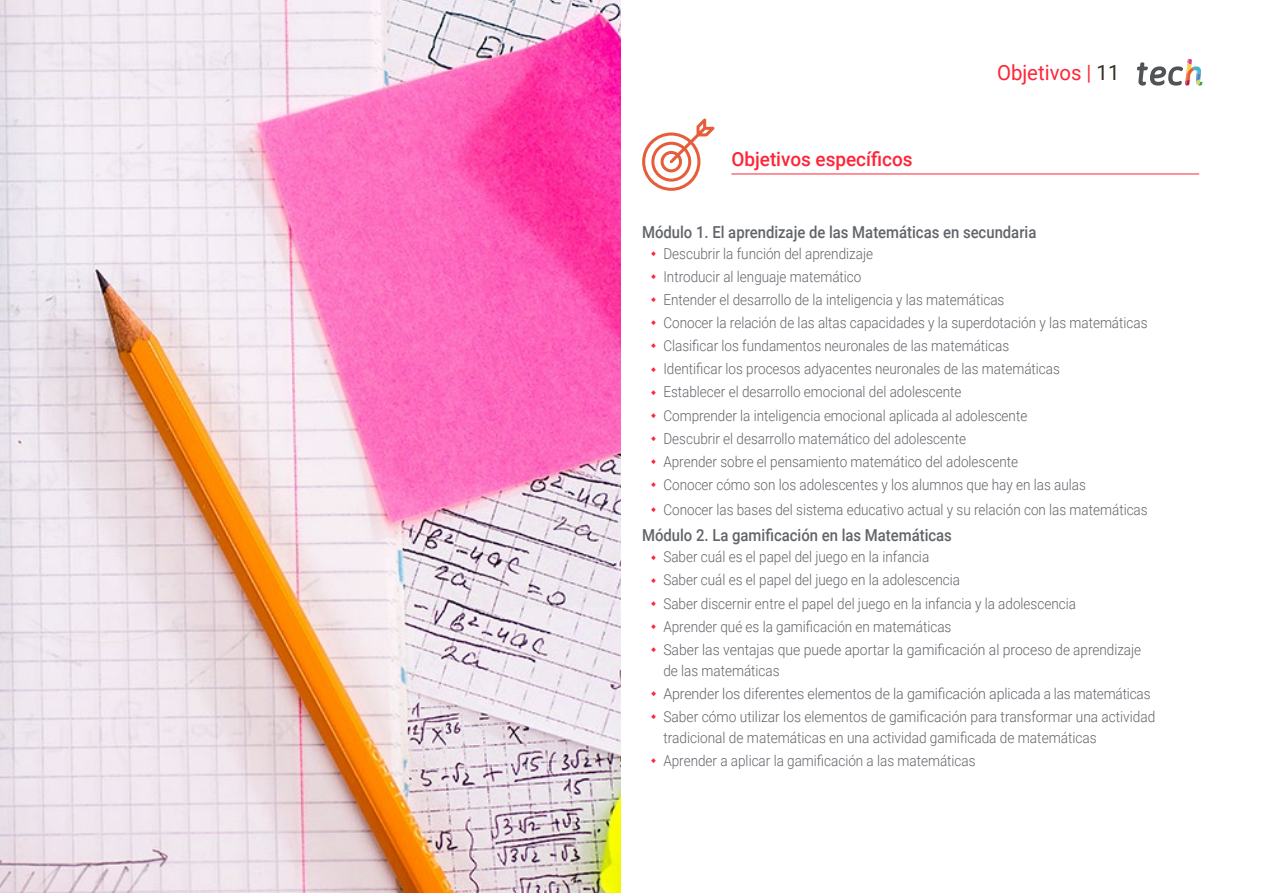
<style>
.page{position:relative;width:1263px;height:893px;background:#fff}
.page>*{position:absolute;margin:0;border:0;box-sizing:border-box;transform-origin:0 0}
.t1{font:21px "Roboto";color:#ff2438}
.t2{font:500 19.5px "Roboto";color:#ff2438}
.t3{font:500 16.5px "Roboto";color:#61646a;scale:.9 1}
.t4{font:300 15px/23.1px "Roboto";color:#61646a;scale:.9 1}
.t5{font:300 15px/23.1px "Roboto";color:#61646a;scale:.91 1}
.s1{color:#fc2a3b}
.s2{color:#312e20}
</style>
<div class="page">
<hr style="left:731px;top:174px;width:468px;height:1px;background:#ff2438">
<svg style="left:642px;top:118px;width:72px;height:73px"></svg>
<svg style="left:1137px;top:59px;width:65px;height:27px"></svg>
<img style="left:0;top:0;width:621px;height:893px">
<h2 class="t2" style="left:731px;top:145px;width:183px">Objetivos específicos</h2>
<h1 class="t1" style="left:997px;top:57px;width:124px">Objetivos <span class="s1">|</span> <span class="s2">11</span></h1>
<p class="t3" style="left:642px;top:220px;width:440px">Módulo 1. El aprendizaje de las Matemáticas en secundaria</p>
<p class="t4" style="left:663px;top:241px;width:539px">Descubrir la función del aprendizaje<br>Introducir al lenguaje matemático<br>Entender el desarrollo de la inteligencia y las matemáticas<br>Conocer la relación de las altas capacidades y la superdotación y las matemáticas Clasificar los fundamentos neuronales de las matemáticas<br>Identificar los procesos adyacentes neuronales de las matemáticas<br>Establecer el desarrollo emocional del adolescente<br>Comprender la inteligencia emocional aplicada al adolescente<br>Descubrir el desarrollo matemático del adolescente<br>Aprender sobre el pensamiento matemático del adolescente<br>Conocer cómo son los adolescentes y los alumnos que hay en las aulas</p>
<p class="t4" style="left:663px;top:497px;width:540px">Conocer las bases del sistema educativo actual y su relación con las matemáticas</p>
<p class="t3" style="left:642px;top:524px;width:346px">Módulo 2. La gamificación en las Matemáticas</p>
<p class="t4" style="left:663px;top:545px;width:532px">Saber cuál es el papel del juego en la infancia<br>Saber cuál es el papel del juego en la adolescencia<br>Saber discernir entre el papel del juego en la infancia y la adolescencia<br>Aprender qué es la gamificación en matemáticas<br>Saber las ventajas que puede aportar la gamificación al proceso de aprendizaje</p>
<p class="t4" style="left:663px;top:658px;width:548px">de las matemáticas<br>Aprender los diferentes elementos de la gamificación aplicada a las matemáticas<br>Saber cómo utilizar los elementos de gamificación para transformar una actividad</p>
<p class="t5" style="left:663px;top:726px;width:478px">tradicional de matemáticas en una actividad gamificada de matemáticas<br>Aprender a aplicar la gamificación a las matemáticas</p>
</div>
